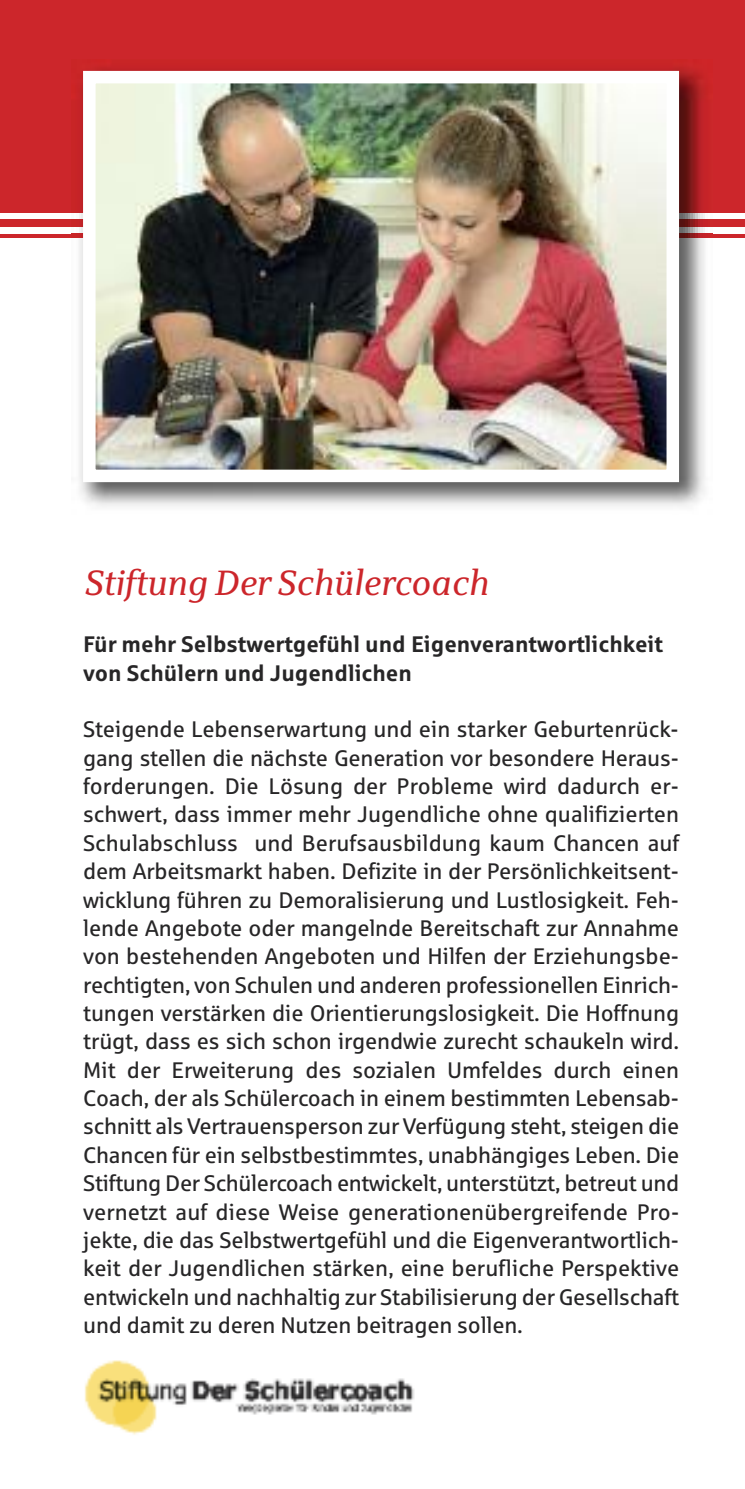
<style>
.page{position:relative;width:745px;height:1489px;background:#fff}
.page>*{position:absolute;margin:0;border:0;box-sizing:border-box;transform-origin:0 0}
.t1{font:italic 35px "Sparkasse Serif";color:#cc262b}
.t2{font:22.5px/28.2px "Sparkasse Rg";letter-spacing:-.01em;color:#272627;text-align:justify}
.t3{font:700 22.5px/28.2px "Sparkasse Rg";color:#272627}
</style>
<div class="page">
<div style="left:0;top:0;width:744px;height:213px;background:#cc262b"></div>
<div style="left:0;top:220px;width:744px;height:7px;background:#cc262b"></div>
<hr style="left:0;top:234px;width:744px;height:3px;background:#cc262b">
<img style="left:84px;top:1360px;width:331px;height:75px">
<img style="left:71px;top:67px;width:640px;height:440px">
<img style="left:96px;top:84px;width:569px;height:385px">
<div style="left:83px;top:71px;width:595px;height:411px;border:12px solid #fff"></div>
<h1 class="t1" style="left:83px;top:571px;width:406px">Stiftung Der Schülercoach</h1>
<p class="t3" style="left:83px;top:632px;width:581px">Für mehr Selbstwertgefühl und Eigenverantwortlichkeit von Schülern und Jugendlichen</p>
<p class="t2" style="left:83px;top:718px;width:597px">Steigende Lebenserwartung und ein starker Geburtenrück&shy;gang stellen die nächste Generation vor besondere Heraus&shy;forderungen. Die Lösung der Probleme wird dadurch er&shy;schwert, dass immer mehr Jugendliche ohne qualifizierten Schulabschluss und Berufsausbildung kaum Chancen auf dem Arbeitsmarkt haben. Defizite in der Persönlichkeitsent&shy;wicklung führen zu Demoralisierung und Lustlosigkeit. Feh&shy;lende Angebote oder mangelnde Bereitschaft zur Annahme von bestehenden Angeboten und Hilfen der Erziehungsbe&shy;rechtigten, von Schulen und anderen professionellen Einrich&shy;tungen verstärken die Orientierungslosigkeit. Die Hoffnung trügt, dass es sich schon irgendwie zurecht schaukeln wird.<br>Mit der Erweiterung des sozialen Umfeldes durch einen Coach, der als Schülercoach in einem bestimmten Lebensab&shy;schnitt als Vertrauensperson zur Verfügung steht, steigen die Chancen für ein selbstbestimmtes, unabhängiges Leben. Die Stiftung Der Schülercoach entwickelt, unterstützt, betreut und vernetzt auf diese Weise generationenübergreifende Pro&shy;jekte, die das Selbstwertgefühl und die Eigenverantwortlich&shy;keit der Jugendlichen stärken, eine berufliche Perspektive entwickeln und nachhaltig zur Stabilisierung der Gesellschaft und damit zu deren Nutzen beitragen sollen.</p>
</div>
